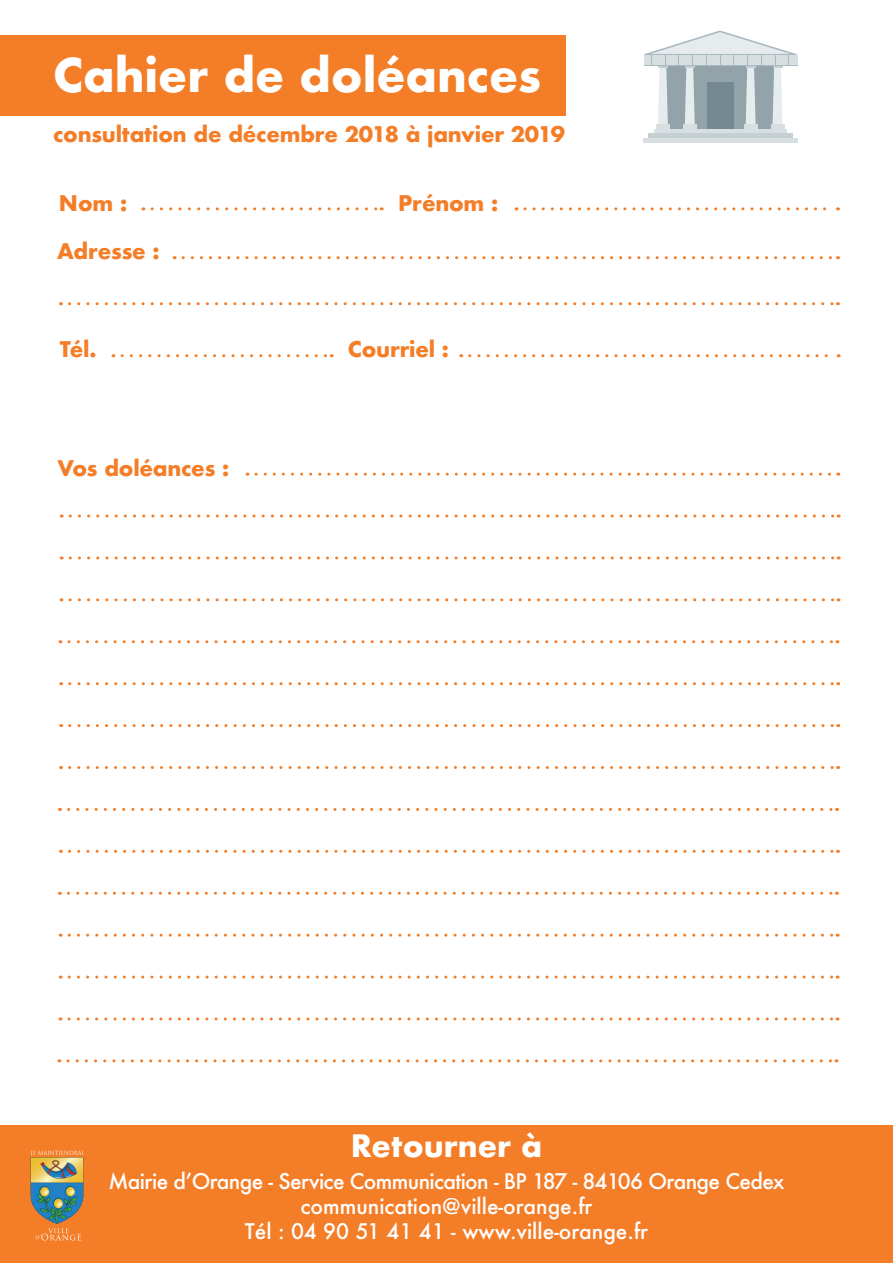
<style>
.page{position:relative;width:893px;height:1263px;background:#fff}
.page>*{position:absolute;margin:0;border:0;box-sizing:border-box;transform-origin:0 0}
.t1{font:700 45px "Futura";color:#fff}
.t2{font:700 30px "Futura";color:#fff}
.t3{font:500 21px/25.2px "Futura";letter-spacing:-.03em;color:#fff;text-align:center}
.t4{font:700 21px "Futura";letter-spacing:-.01em;color:#f47d27}
</style>
<div class="page">
<div style="left:0;top:35px;width:566px;height:81px;background:#f47d27"></div>
<svg style="left:152px;top:207px;width:230px;height:3px"></svg>
<svg style="left:525px;top:207px;width:313px;height:3px"></svg>
<svg style="left:183px;top:256px;width:655px;height:3px"></svg>
<svg style="left:69px;top:302px;width:769px;height:3px"></svg>
<svg style="left:122px;top:354px;width:210px;height:3px"></svg>
<svg style="left:470px;top:354px;width:369px;height:3px"></svg>
<svg style="left:256px;top:473px;width:583px;height:3px"></svg>
<svg style="left:70px;top:514px;width:769px;height:3px"></svg>
<svg style="left:70px;top:556px;width:769px;height:3px"></svg>
<svg style="left:70px;top:598px;width:769px;height:3px"></svg>
<svg style="left:69px;top:640px;width:769px;height:3px"></svg>
<svg style="left:70px;top:682px;width:769px;height:3px"></svg>
<svg style="left:70px;top:724px;width:769px;height:3px"></svg>
<svg style="left:70px;top:766px;width:769px;height:3px"></svg>
<svg style="left:69px;top:808px;width:768px;height:3px"></svg>
<svg style="left:69px;top:850px;width:769px;height:3px"></svg>
<svg style="left:68px;top:892px;width:769px;height:3px"></svg>
<svg style="left:69px;top:934px;width:769px;height:3px"></svg>
<div style="left:0;top:1125px;width:893px;height:138px;background:#f47d27"></div>
<svg style="left:69px;top:975px;width:769px;height:3px"></svg>
<svg style="left:69px;top:1017px;width:769px;height:3px"></svg>
<svg style="left:68px;top:1059px;width:769px;height:3px"></svg>
<img style="left:30px;top:1150px;width:54px;height:91px">
<div style="left:656px;top:124px;width:13px;height:5px;background:#d7dfe0"></div>
<div style="left:683px;top:124px;width:13px;height:5px;background:#d7dfe0"></div>
<div style="left:744px;top:124px;width:13px;height:5px;background:#d7dfe0"></div>
<div style="left:771px;top:124px;width:13px;height:5px;background:#d7dfe0"></div>
<div style="left:655px;top:129px;width:132px;height:5px;background:#d7dfe0"></div>
<hr style="left:648px;top:134px;width:145px;height:4px;background:#c6cfd3">
<div style="left:643px;top:138px;width:155px;height:5px;background:#d7dfe0"></div>
<div style="left:708px;top:82px;width:26px;height:47px;background:#748890"></div>
<svg style="left:644px;top:30px;width:154px;height:96px"></svg>
<hr style="left:644px;top:65px;width:153px;height:1px;background:#aab9bf">
<h1 class="t1" style="left:53px;top:43px;width:489px">Cahier de doléances</h1>
<p class="t4" style="left:53px;top:119px;width:513px">consultation de décembre 2018 à janvier 2019</p>
<p class="t4" style="left:59px;top:188px;width:70px">Nom :</p>
<p class="t4" style="left:398px;top:188px;width:102px">Prénom :</p>
<p class="t4" style="left:57px;top:236px;width:104px">Adresse :</p>
<p class="t4" style="left:60px;top:334px;width:38px">Tél.</p>
<p class="t4" style="left:348px;top:334px;width:103px">Courriel :</p>
<p class="t4" style="left:57px;top:453px;width:173px">Vos doléances :</p>
<h2 class="t2" style="left:351px;top:1124px;width:193px">Retourner à</h2>
<p class="t3" style="left:108px;top:1168px;width:678px">Mairie d’Orange - Service Communication - BP 187 - 84106 Orange Cedex communication@ville-orange.fr<br>Tél : 04 90 51 41 41 - www.ville-orange.fr</p>
</div>
